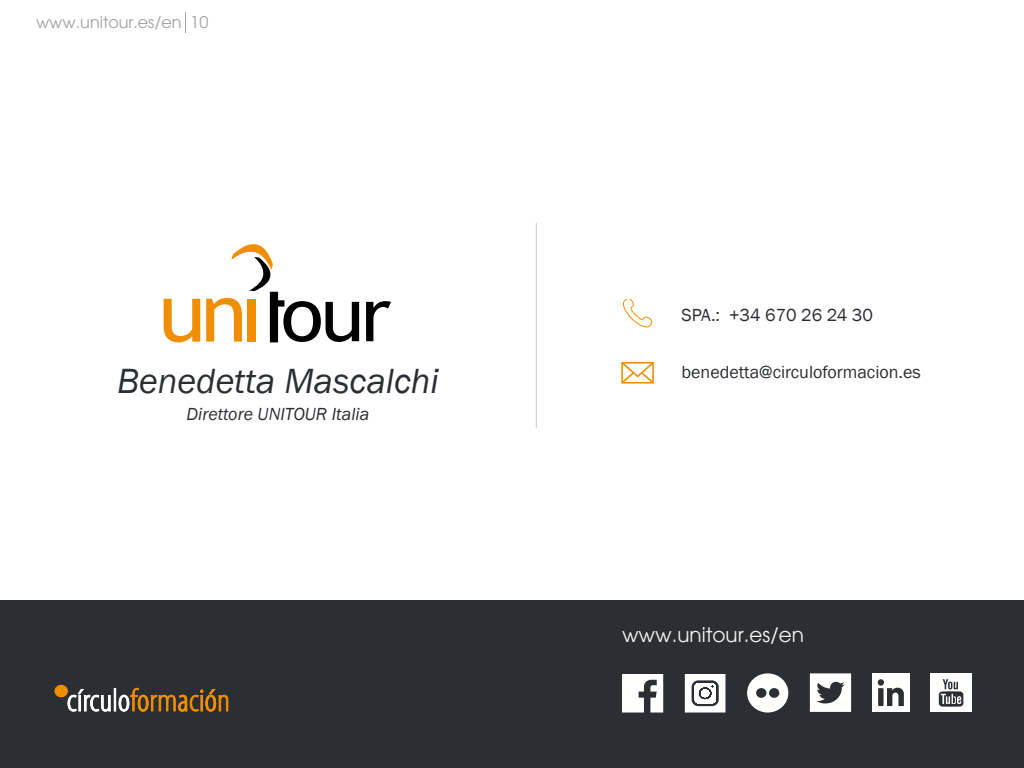
<style>
.page{position:relative;width:1024px;height:768px;background:#fff}
.page>*{position:absolute;margin:0;border:0;box-sizing:border-box;transform-origin:0 0}
.t1{font:italic 36px "Franklin Gothic";color:#2b2e33}
.t2{font:20px "Avant Garde";color:#f5f3f3}
.t3{font:18px "Franklin Gothic";color:#2b2e33}
.t4{font:italic 18px "Franklin Gothic";color:#2b2e33}
.t5{font:16px "Avant Garde";color:#a2a09f}
</style>
<div class="page">
<svg style="left:185px;top:13px;width:1px;height:20px"></svg>
<div style="left:1px;top:601px;width:1023px;height:167px;background:#2b2e33"></div>
<hr style="left:536px;top:223px;width:1px;height:205px;background:#cac9c8">
<svg style="left:623px;top:299px;width:29px;height:28px"></svg>
<svg style="left:621px;top:362px;width:33px;height:22px"></svg>
<svg style="left:622px;top:674px;width:41px;height:39px"></svg>
<div style="left:747px;top:673px;width:41px;height:40px;background:#fffffe;border-radius:50%"></div>
<div style="left:756px;top:688px;width:10px;height:10px;background:#2b2e33;border-radius:50%"></div>
<div style="left:769px;top:688px;width:10px;height:10px;background:#2b2e33;border-radius:50%"></div>
<svg style="left:810px;top:673px;width:41px;height:39px"></svg>
<div style="left:872px;top:673px;width:38px;height:39px;background:#fffffe"></div>
<div style="left:878px;top:679px;width:6px;height:7px;background:#2b2e33;border-radius:50%"></div>
<div style="left:878px;top:688px;width:6px;height:18px;background:#2b2e33"></div>
<svg style="left:887px;top:688px;width:17px;height:18px"></svg>
<div style="left:930px;top:674px;width:42px;height:38px;background:#fffffe"></div>
<svg style="left:939px;top:679px;width:24px;height:28px"></svg>
<svg style="left:685px;top:674px;width:40px;height:39px"></svg>
<svg style="left:67px;top:688px;width:44px;height:24px"></svg>
<div style="left:114px;top:688px;width:2px;height:23px;border:1px solid #fff"></div>
<svg style="left:118px;top:688px;width:111px;height:24px"></svg>
<div style="left:55px;top:685px;width:12px;height:12px;background:#f18e00;border-radius:50%"></div>
<div style="left:55px;top:685px;width:13px;height:12px;border:1px solid #f18e00;border-radius:50%"></div>
<svg style="left:164px;top:299px;width:36px;height:43px"></svg>
<svg style="left:366px;top:301px;width:25px;height:40px"></svg>
<svg style="left:206px;top:244px;width:153px;height:98px"></svg>
<p class="t5" style="left:36px;top:12px;width:174px">www.unitour.es/en 10</p>
<h1 class="t1" style="left:117px;top:358px;width:323px">Benedetta Mascalchi</h1>
<p class="t4" style="left:187px;top:403px;width:184px">Direttore UNITOUR Italia</p>
<p class="t3" style="left:682px;top:304px;width:193px">SPA.: +34 670 26 24 30</p>
<p class="t3" style="left:682px;top:361px;width:241px">benedetta@circuloformacion.es</p>
<p class="t2" style="left:622px;top:623px;width:184px">www.unitour.es/en</p>
</div>
